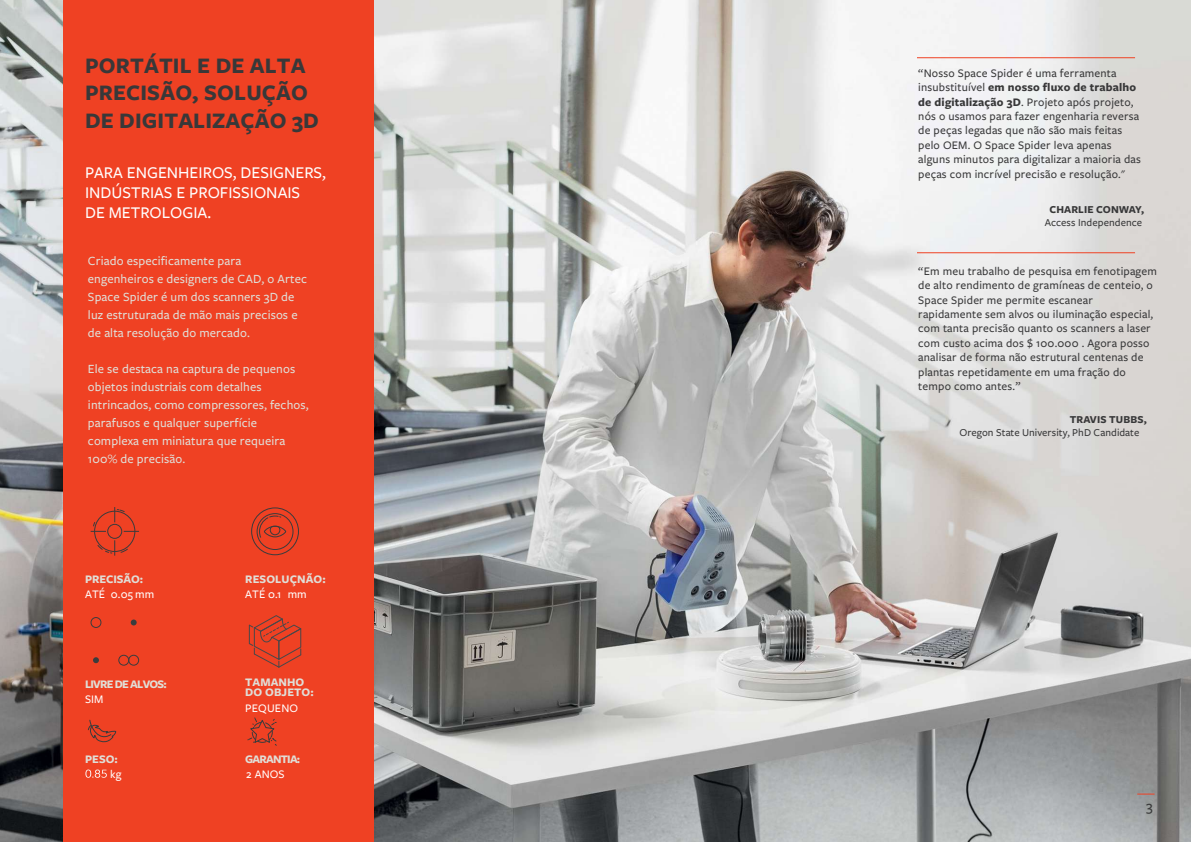
<style>
.page{position:relative;width:1191px;height:842px;background:#fff}
.page>*{position:absolute;margin:0;border:0;box-sizing:border-box;transform-origin:0 0}
.t1{font:700 23px/27.6px "Freight Sans Pro";letter-spacing:.005em;color:#383839}
.t2{font:500 17px/20.4px "Freight Sans Pro";color:#fff}
.t3{font:500 15px "Freight Sans Pro";color:#383839}
.t4{font:500 13px/18px "Freight Sans Pro";letter-spacing:.01em;color:#e0ded7}
.t5{font:500 12px/14.4px "Freight Sans Pro";letter-spacing:.015em;color:#383839}
.t6{font:700 12px/10px "Freight Sans Pro";color:#e0ded7}
.t7{font:500 12px "Freight Sans Pro";letter-spacing:.01em;color:#fff}
.t8{font:700 12px "Freight Sans Pro";letter-spacing:-.065em;color:#e0ded7}
.t9{font:500 11px "Freight Sans Pro";letter-spacing:.005em;color:#383839}
.t10{font:700 11px "Freight Sans Pro";letter-spacing:.01em;color:#383839}
.s1{font-weight:700}
</style>
<div class="page">
<img style="left:0;top:0;width:1191px;height:842px">
<div style="left:63px;top:0;width:311px;height:842px;background:#ef4123"></div>
<svg style="left:85px;top:769px;width:22px;height:9px"></svg>
<svg style="left:91px;top:507px;width:48px;height:49px"></svg>
<div style="left:90px;top:617px;width:11px;height:11px;border:1px solid #3b3c3d;border-radius:50%"></div>
<svg style="left:93px;top:657px;width:6px;height:6px"></svg>
<svg style="left:131px;top:619px;width:6px;height:6px"></svg>
<div style="left:128px;top:655px;width:11px;height:11px;border:1px solid #3b3c3d;border-radius:50%"></div>
<div style="left:118px;top:655px;width:11px;height:11px;border:1px solid #3b3c3d;border-radius:50%"></div>
<div style="left:257px;top:513px;width:36px;height:37px;border:1px solid #3b3b3c;border-radius:50%"></div>
<div style="left:251px;top:508px;width:48px;height:47px;border:1px solid #3b3b3c;border-radius:50%"></div>
<div style="left:264px;top:526px;width:22px;height:11px;border:1px solid #3b3b3c;border-radius:50%"></div>
<svg style="left:259px;top:516px;width:22px;height:22px"></svg>
<svg style="left:249px;top:615px;width:53px;height:53px"></svg>
<svg style="left:88px;top:719px;width:29px;height:24px"></svg>
<svg style="left:248px;top:718px;width:29px;height:28px"></svg>
<hr style="left:917px;top:252px;width:218px;height:1px;background:#ef4123">
<hr style="left:917px;top:57px;width:218px;height:1px;background:#ef4123">
<svg style="left:1137px;top:793px;width:17px;height:1px"></svg>
<h1 class="t1" style="left:85px;top:50px;width:235px">PORTÁTIL E DE ALTA<br>PRECISÃO, SOLUÇÃO<br>DE DIGITALIZAÇÃO 3D</h1>
<h2 class="t2" style="left:85px;top:161px;width:242px">PARA ENGENHEIROS, DESIGNERS,<br>INDÚSTRIAS E PROFISSIONAIS<br>DE METROLOGIA.</h2>
<p class="t4" style="left:88px;top:251px;width:220px">Criado especificamente para engenheiros e designers de CAD, o Artec Space Spider é um dos scanners 3D de luz estruturada de mão mais precisos e de alta resolução do mercado.</p>
<p class="t4" style="left:88px;top:359px;width:222px">Ele se destaca na captura de pequenos objetos industriais com detalhes intrincados, como compressores, fechos, parafusos e qualquer superfície complexa em miniatura que requeira 100% de precisão.</p>
<p class="t6" style="left:85px;top:573px;width:60px">PRECISÃO:</p>
<p class="t7" style="left:85px;top:586px;width:71px">ATÉ 0.05 mm</p>
<p class="t6" style="left:245px;top:573px;width:82px">RESOLUÇNÃO:</p>
<p class="t7" style="left:245px;top:586px;width:63px">ATÉ 0.1 mm</p>
<p class="t8" style="left:85px;top:675px;width:83px">LIVRE DE ALVOS:</p>
<p class="t6" style="left:245px;top:676px;width:70px">TAMANHO<br>DO OBJETO:</p>
<p class="t7" style="left:85px;top:691px;width:20px">SIM</p>
<p class="t7" style="left:245px;top:700px;width:54px">PEQUENO</p>
<p class="t6" style="left:85px;top:753px;width:34px">PESO:</p>
<p class="t7" style="left:110px;top:766px;width:13px">kg</p>
<p class="t7" style="left:246px;top:766px;width:40px">2 ANOS</p>
<p class="t8" style="left:245px;top:750px;width:56px">GARANTIA:</p>
<p class="t5" style="left:918px;top:65px;width:224px">“Nosso Space Spider é uma ferramenta insubstituível <span class="s1">em nosso fluxo de trabalho de digitalização 3D</span>. Projeto após projeto, nós o usamos para fazer engenharia reversa de peças legadas que não são mais feitas pelo OEM. O Space Spider leva apenas alguns minutos para digitalizar a maioria das peças com incrível precisão e resolução."</p>
<p class="t10" style="left:1049px;top:201px;width:96px">CHARLIE CONWAY,</p>
<p class="t9" style="left:1045px;top:215px;width:99px">Access Independence</p>
<p class="t5" style="left:918px;top:263px;width:240px">“Em meu trabalho de pesquisa em fenotipagem de alto rendimento de gramíneas de centeio, o Space Spider me permite escanear rapidamente sem alvos ou iluminação especial, com tanta precisão quanto os scanners a laser com custo acima dos $ 100.000 . Agora posso analisar de forma não estrutural centenas de plantas repetidamente em uma fração do tempo como antes.”</p>
<p class="t10" style="left:1069px;top:411px;width:79px">TRAVIS TUBBS,</p>
<p class="t9" style="left:959px;top:425px;width:181px">Oregon State University, PhD Candidate</p>
<p class="t3" style="left:1146px;top:796px;width:8px">3</p>
</div>
